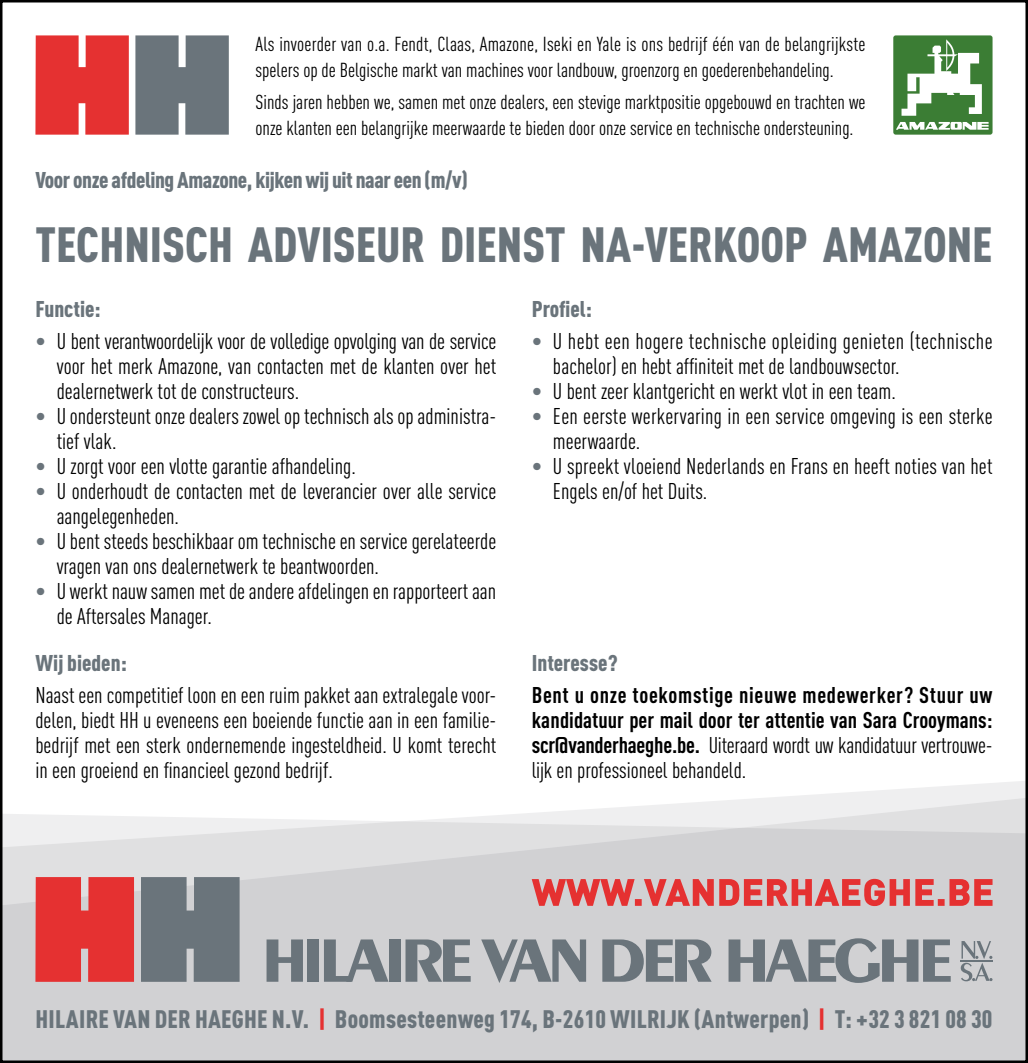
<style>
.page{position:relative;width:1028px;height:1063px;background:#fff}
.page>*{position:absolute;margin:0;border:0;box-sizing:border-box;transform-origin:0 0}
.t1{font:900 48.75px "DIN Cond";color:#6a747b}
.t2{font:900 25px "DIN Cond";letter-spacing:.01em;color:#6a747b}
.t3{font:22.5px/25px "DIN Cond";color:#000}
.t4{font:700 22.5px/25px "DIN Cond";color:#000;text-align:justify}
.t5{font:22.5px/25px "DIN Cond";letter-spacing:.02em;color:#000}
.t6{font:900 22.5px "DIN Cond";letter-spacing:-.02em;color:#6a747b}
.t7{font:900 22.5px "DIN Cond";color:#6a747b}
.t8{font:20px/25.5px "DIN Cond";color:#000}
.s1{color:#6a747b}
.s2{font-weight:400}
.s3{color:#e53131}
</style>
<div class="page">
<svg style="left:770px;top:781px;width:255px;height:17px;fill:#f0f0f1"></svg>
<svg style="left:524px;top:798px;width:501px;height:16px;fill:#efeff0"></svg>
<svg style="left:3px;top:814px;width:1022px;height:246px;fill:#d1d1d3"></svg>
<svg style="left:35px;top:877px;width:99px;height:105px"></svg>
<svg style="left:141px;top:877px;width:98px;height:105px"></svg>
<svg style="left:266px;top:939px;width:37px;height:43px"></svg>
<div style="left:307px;top:939px;width:12px;height:43px;background:#6a747b"></div>
<svg style="left:324px;top:939px;width:64px;height:43px"></svg>
<div style="left:389px;top:939px;width:12px;height:43px;background:#6a747b"></div>
<svg style="left:405px;top:939px;width:66px;height:43px"></svg>
<svg style="left:481px;top:939px;width:105px;height:44px"></svg>
<svg style="left:602px;top:939px;width:109px;height:43px"></svg>
<svg style="left:728px;top:938px;width:222px;height:45px"></svg>
<svg style="left:960px;top:941px;width:32px;height:40px"></svg>
<hr style="left:960px;top:961px;width:32px;height:1px;background:#6a747b">
<svg style="left:531px;top:879px;width:461px;height:27px"></svg>
<svg style="left:35px;top:35px;width:94px;height:100px"></svg>
<svg style="left:135px;top:35px;width:94px;height:100px"></svg>
<div style="left:893px;top:35px;width:99px;height:100px;background:#3b7d34;border-radius:2px"></div>
<svg style="left:901px;top:39px;width:80px;height:77px"></svg>
<svg style="left:896px;top:122px;width:92px;height:8px"></svg>
<p class="t8" style="left:255px;top:31px;width:611px">Als invoerder van o.a. Fendt, Claas, Amazone, Iseki en Yale is ons bedrijf één van de belangrijkste spelers op de Belgische markt van machines voor landbouw, groenzorg en goederenbehandeling.</p>
<p class="t8" style="left:255px;top:89px;width:611px">Sinds jaren hebben we, samen met onze dealers, een stevige marktpositie opgebouwd en trachten we onze klanten een belangrijke meerwaarde te bieden door onze service en technische ondersteuning.</p>
<p class="t6" style="left:35px;top:166px;width:434px">Voor onze afdeling Amazone, kijken wij uit naar een (m/v)</p>
<h1 class="t1" style="left:35px;top:214px;width:958px">TECHNISCH ADVISEUR DIENST NA-VERKOOP AMAZONE</h1>
<p class="t7" style="left:35px;top:295px;width:67px">Functie:</p>
<p class="t3" style="left:57px;top:329px;width:441px;text-align:justify;text-indent:-21px"><span class="s1">•</span> U bent verantwoordelijk voor de volledige opvolging van de service voor het merk Amazone, van contacten met de klanten over het dealernetwerk tot de constructeurs.</p>
<p class="t3" style="left:57px;top:404px;width:441px;text-indent:-21px"><span class="s1">•</span> U ondersteunt onze dealers zowel op technisch als op administra&shy;tief vlak.</p>
<p class="t3" style="left:35px;top:454px;width:322px"><span class="s1">•</span> U zorgt voor een vlotte garantie afhandeling.</p>
<p class="t3" style="left:57px;top:479px;width:441px;text-indent:-21px"><span class="s1">•</span> U onderhoudt de contacten met de leverancier over alle service aangelegenheden.</p>
<p class="t3" style="left:57px;top:529px;width:441px;text-indent:-21px"><span class="s1">•</span> U bent steeds beschikbaar om technische en service gerelateerde vragen van ons dealernetwerk te beantwoorden.</p>
<p class="t3" style="left:57px;top:579px;width:441px;text-indent:-21px"><span class="s1">•</span> U werkt nauw samen met de andere afdelingen en rapporteert aan de Aftersales Manager.</p>
<p class="t6" style="left:531px;top:295px;width:62px">Profiel:</p>
<p class="t5" style="left:553px;top:329px;width:441px;text-indent:-21px"><span class="s1">•</span> U hebt een hogere technische opleiding genieten (technische bachelor) en hebt affiniteit met de landbouwsector.</p>
<p class="t3" style="left:531px;top:379px;width:365px"><span class="s1">•</span> U bent zeer klantgericht en werkt vlot in een team.</p>
<p class="t3" style="left:553px;top:404px;width:441px;text-indent:-21px"><span class="s1">•</span> Een eerste werkervaring in een service omgeving is een sterke meerwaarde.</p>
<p class="t3" style="left:553px;top:454px;width:441px;text-indent:-21px"><span class="s1">•</span> U spreekt vloeiend Nederlands en Frans en heeft noties van het<br>Engels en/of het Duits.</p>
<p class="t7" style="left:35px;top:648px;width:93px">Wij bieden:</p>
<p class="t3" style="left:35px;top:682px;width:462px;text-align:justify">Naast een competitief loon en een ruim pakket aan extralegale voor&shy;delen, biedt HH u eveneens een boeiende functie aan in een familie&shy;bedrijf met een sterk ondernemende ingesteldheid. U komt terecht in een groeiend en financieel gezond bedrijf.</p>
<p class="t7" style="left:531px;top:648px;width:88px">Interesse?</p>
<p class="t4" style="left:531px;top:681px;width:462px">Bent u onze toekomstige nieuwe medewerker? Stuur uw kandidatuur per mail door ter attentie van Sara Crooymans: scr@vanderhaeghe.be. <span class="s2">Uiteraard wordt uw kandidatuur vertrouwe&shy;lijk en professioneel behandeld.</span></p>
<p class="t2" style="left:35px;top:1003px;width:958px">HILAIRE VAN DER HAEGHE N.V. <span class="s3">|</span> Boomsesteenweg 174, B-2610 WILRIJK (Antwerpen) <span class="s3">|</span> T: +32 3 821 08 30</p>
</div>
